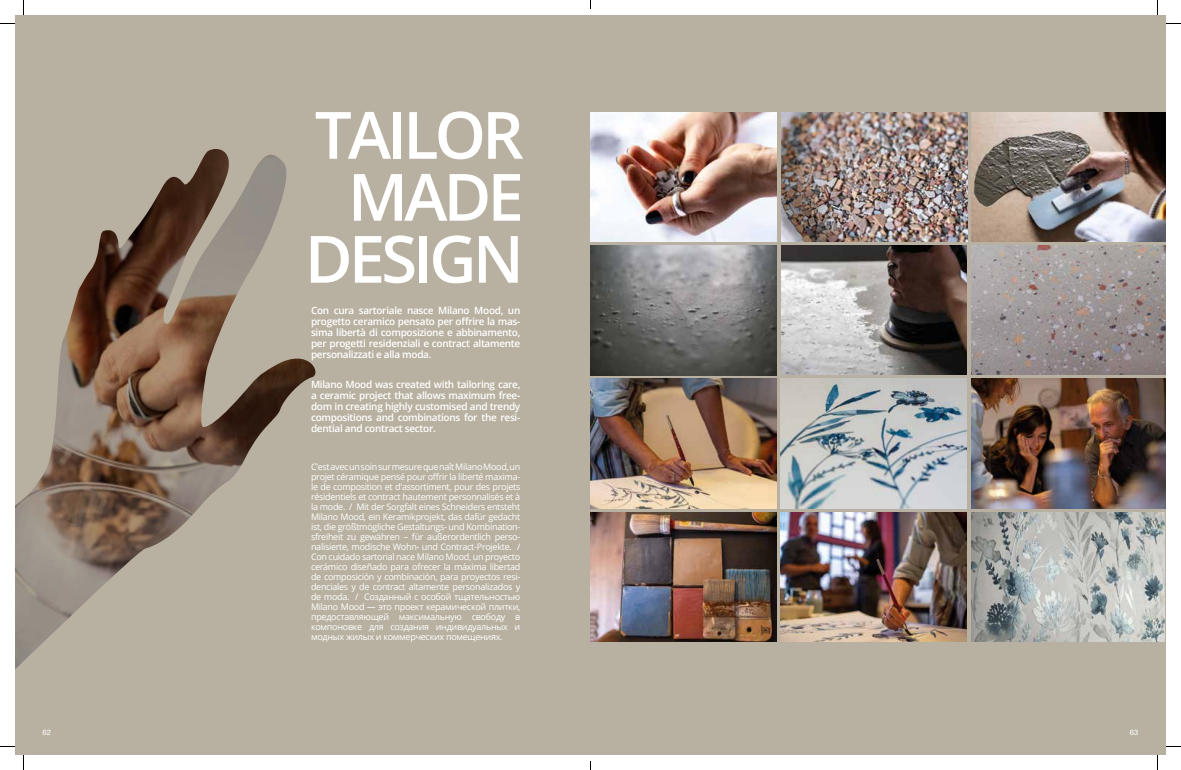
<style>
.page{position:relative;width:1181px;height:770px;background:#fff}
.page>*{position:absolute;margin:0;border:0;box-sizing:border-box;transform-origin:0 0}
.t1{font:600 65.3px/62px "Open Sans";letter-spacing:-.06em;color:#fff;text-align:right}
.t2{font:600 10px/11px "Open Sans";letter-spacing:-.03em;color:#fff;text-align:justify}
.t3{font:9px/10px "Open Sans";letter-spacing:-.03em;color:#fff;text-align:justify}
.t4{font:7.7px "Helvetica Neue LT Com";color:#fff}
</style>
<div class="page">
<div style="left:15px;top:15px;width:1151px;height:740px;background:#b8b1a1"></div>
<img style="left:15px;top:149px;width:301px;height:520px">
<img style="left:781px;top:113px;width:186px;height:128px">
<img style="left:590px;top:113px;width:186px;height:128px">
<img style="left:781px;top:245px;width:186px;height:129px">
<img style="left:590px;top:246px;width:186px;height:129px">
<img style="left:972px;top:245px;width:194px;height:129px">
<img style="left:972px;top:113px;width:194px;height:128px">
<img style="left:590px;top:378px;width:186px;height:130px">
<img style="left:781px;top:378px;width:186px;height:130px">
<img style="left:972px;top:512px;width:193px;height:129px">
<img style="left:781px;top:512px;width:186px;height:129px">
<img style="left:590px;top:512px;width:186px;height:129px">
<img style="left:972px;top:378px;width:194px;height:130px">
<svg style="left:0;top:23px;width:15px;height:1px"></svg>
<svg style="left:1166px;top:23px;width:15px;height:1px"></svg>
<svg style="left:0;top:746px;width:15px;height:1px"></svg>
<svg style="left:1166px;top:746px;width:15px;height:1px"></svg>
<svg style="left:23px;top:0;width:1px;height:15px"></svg>
<svg style="left:23px;top:755px;width:1px;height:15px"></svg>
<svg style="left:1157px;top:0;width:1px;height:15px"></svg>
<svg style="left:1157px;top:755px;width:1px;height:15px"></svg>
<h1 class="t1" style="left:305px;top:103px;width:221px">TAILOR<br>MADE<br>DESIGN</h1>
<p class="t2" style="left:311px;top:304px;width:211px">Con cura sartoriale nasce Milano Mood, un progetto ceramico pensato per offrire la mas&shy;sima libertà di composizione e abbinamento, per progetti residenziali e contract altamente personalizzati e alla moda.</p>
<p class="t2" style="left:311px;top:379px;width:211px">Milano Mood was created with tailoring care, a ceramic project that allows maximum free&shy;dom in creating highly customised and trendy compositions and combinations for the resi&shy;dential and contract sector.</p>
<p class="t3" style="left:311px;top:461px;width:211px">C’est avec un soin sur mesure que naît Milano Mood, un projet céramique pensé pour offrir la liberté maxima&shy;le de composition et d'assortiment, pour des projets résidentiels et contract hautement personnalisés et à la mode. / Mit der Sorgfalt eines Schneiders entsteht Milano Mood, ein Keramikprojekt, das dafür gedacht ist, die größtmögliche Gestaltungs- und Kombination&shy;sfreiheit zu gewähren – für außerordentlich perso&shy;nalisierte, modische Wohn- und Contract-Projekte. / Con cuidado sartorial nace Milano Mood, un proyecto cerámico diseñado para ofrecer la máxima libertad de composición y combinación, para proyectos resi&shy;denciales y de contract altamente personalizados y de moda. / Созданный с особой тщательностью Milano Mood — это проект керамической плитки, предоставляющей максимальную свободу в компоновке для создания индивидуальных и модных жилых и коммерческих помещениях.</p>
<p class="t4" style="left:42px;top:727px;width:10px">62</p>
<p class="t4" style="left:1130px;top:727px;width:10px">63</p>
</div>
